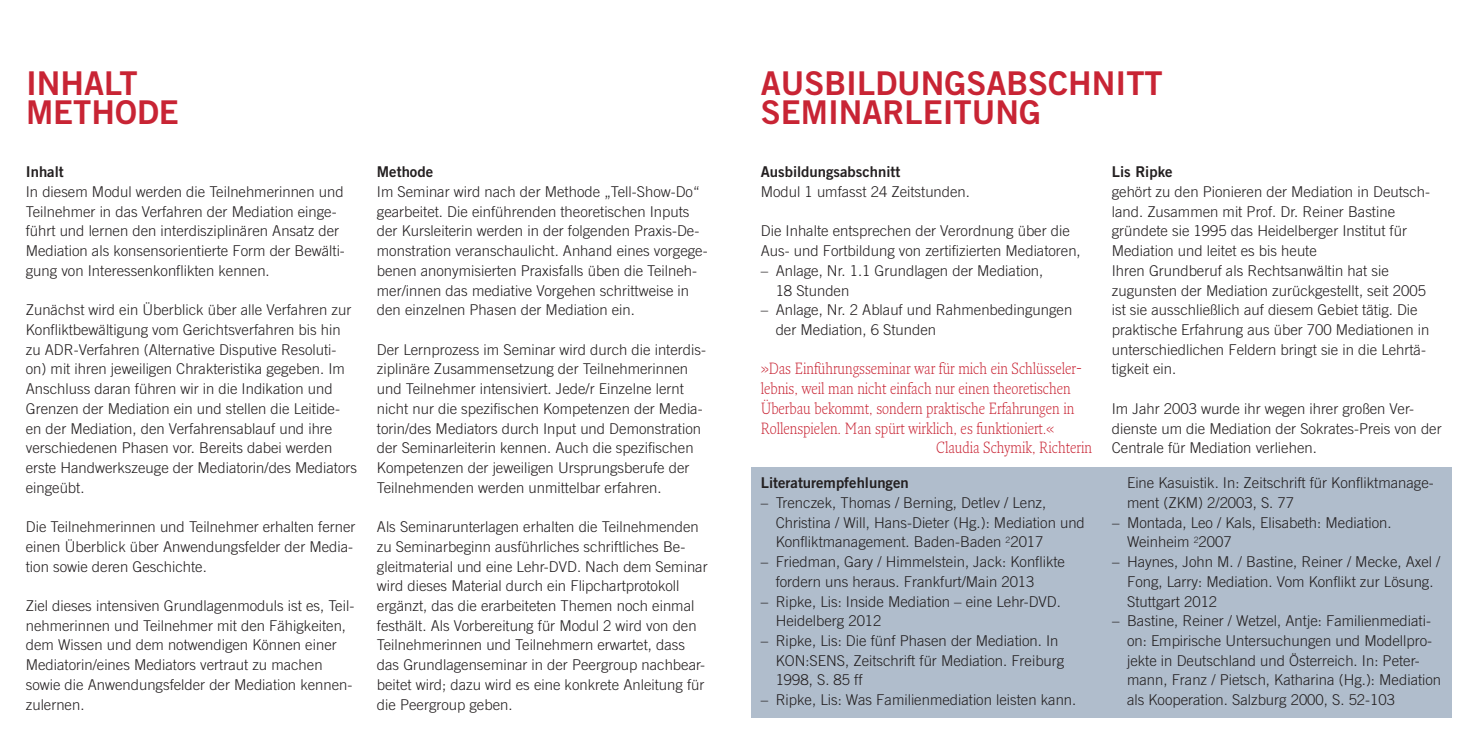
<style>
.page{position:relative;width:1469px;height:735px;background:#fff}
.page>*{position:absolute;margin:0;border:0;box-sizing:border-box;transform-origin:0 0}
._03_Trade_Gothic_Lt{font:32.73px/29.2px "Trade Gothic LT Std Bd 2";color:#c82434}
.Zitat{font:300 15.75px/19.6px "Fresco Pro";color:#c82434;scale:.92 1}
._00_Fließtext_Trade{font:300 14.88px/19.6px "Trade Gothic LT Std";color:#231f20}
._05_Trade_Gothic_LT{font:14.88px "Trade Gothic LT Std Bd 2";color:#231f20}
._04_Trade_Gothic_LD{font:14.88px "Trade Gothic LT Std Bd 2";color:#231f20}
</style>
<div class="page">
<div style="left:751px;top:466px;width:700px;height:251px;background:#b0bdcc"></div>
<p class="_03_Trade_Gothic_Lt" style="left:26px;top:68px;width:154px">INHALT<br>METHODE</p>
<p class="_05_Trade_Gothic_LT" style="left:26px;top:163px;width:40px">Inhalt</p>
<p class="_00_Fließtext_Trade" style="left:26px;top:182px;width:320px">In diesem Modul werden die Teilnehmerinnen und Teilnehmer in das Verfahren der Mediation einge&shy;führt und lernen den interdisziplinären Ansatz der Mediation als konsensorientierte Form der Bewälti&shy;gung von Interessenkonflikten kennen.</p>
<p class="_00_Fließtext_Trade" style="left:26px;top:300px;width:333px">Zunächst wird ein Überblick über alle Verfahren zur Konfliktbewältigung vom Gerichtsverfahren bis hin zu ADR-Verfahren (Alternative Disputive Resoluti&shy;on) mit ihren jeweiligen Chrakteristika gegeben. Im Anschluss daran führen wir in die Indikation und Grenzen der Mediation ein und stellen die Leitide&shy;en der Mediation, den Verfahrensablauf und ihre verschiedenen Phasen vor. Bereits dabei werden erste Handwerkszeuge der Mediatorin/des Mediators eingeübt.</p>
<p class="_00_Fließtext_Trade" style="left:26px;top:516px;width:331px">Die Teilnehmerinnen und Teilnehmer erhalten ferner einen Überblick über Anwendungsfelder der Media&shy;tion sowie deren Geschichte.</p>
<p class="_00_Fließtext_Trade" style="left:26px;top:595px;width:330px">Ziel dieses intensiven Grundlagenmoduls ist es, Teil&shy;nehmerinnen und Teilnehmer mit den Fähigkeiten, dem Wissen und dem notwendigen Können einer Mediatorin/eines Mediators vertraut zu machen sowie die Anwendungsfelder der Mediation kennen&shy;zulernen.</p>
<p class="_05_Trade_Gothic_LT" style="left:377px;top:163px;width:58px">Methode</p>
<p class="_00_Fließtext_Trade" style="left:377px;top:182px;width:332px">Im Seminar wird nach der Methode „Tell-Show-Do“ gearbeitet. Die einführenden theoretischen Inputs der Kursleiterin werden in der folgenden Praxis-De&shy;monstration veranschaulicht. Anhand eines vorgege&shy;benen anonymisierten Praxisfalls üben die Teilneh&shy;mer/innen das mediative Vorgehen schrittweise in den einzelnen Phasen der Mediation ein.</p>
<p class="_00_Fließtext_Trade" style="left:377px;top:339px;width:330px">Der Lernprozess im Seminar wird durch die interdis&shy;ziplinäre Zusammensetzung der Teilnehmerinnen und Teilnehmer intensiviert. Jede/r Einzelne lernt nicht nur die spezifischen Kompetenzen der Media&shy;torin/des Mediators durch Input und Demonstration der Seminarleiterin kennen. Auch die spezifischen Kompetenzen der jeweiligen Ursprungsberufe der Teilnehmenden werden unmittelbar erfahren.</p>
<p class="_00_Fließtext_Trade" style="left:377px;top:516px;width:332px">Als Seminarunterlagen erhalten die Teilnehmenden zu Seminarbeginn ausführliches schriftliches Be&shy;gleitmaterial und eine Lehr-DVD. Nach dem Seminar wird dieses Material durch ein Flipchartprotokoll ergänzt, das die erarbeiteten Themen noch einmal festhält. Als Vorbereitung für Modul 2 wird von den Teilnehmerinnen und Teilnehmern erwartet, dass das Grundlagenseminar in der Peergroup nachbear&shy;beitet wird; dazu wird es eine konkrete Anleitung für die Peergroup geben.</p>
<p class="_03_Trade_Gothic_Lt" style="left:760px;top:68px;width:403px">AUSBILDUNGSABSCHNITT<br>SEMINARLEITUNG</p>
<p class="_05_Trade_Gothic_LT" style="left:760px;top:163px;width:141px">Ausbildungsabschnitt</p>
<p class="_00_Fließtext_Trade" style="left:760px;top:182px;width:211px">Modul 1 umfasst 24 Zeitstunden.</p>
<p class="_00_Fließtext_Trade" style="left:760px;top:221px;width:321px">Die Inhalte entsprechen der Verordnung über die<br>Aus- und Fortbildung von zertifizierten Mediatoren,</p>
<p class="_00_Fließtext_Trade" style="left:775px;top:260px;width:269px;text-indent:-15px">– Anlage, Nr. 1.1 Grundlagen der Mediation,<br>18 Stunden</p>
<p class="_00_Fließtext_Trade" style="left:775px;top:300px;width:298px;text-indent:-15px">– Anlage, Nr. 2 Ablauf und Rahmenbedingungen der Mediation, 6 Stunden</p>
<p class="Zitat" style="left:760px;top:358px;width:350px">»Das Einführungsseminar war für mich ein Schlüsseler&shy;lebnis, weil man nicht einfach nur einen theoretischen Überbau bekommt, sondern praktische Erfahrungen in Rollenspielen. Man spürt wirklich, es funktioniert.«</p>
<p class="Zitat" style="left:936px;top:437px;width:171px">Claudia Schymik, Richterin</p>
<p class="_04_Trade_Gothic_LD" style="left:760px;top:473px;width:149px">Literaturempfehlungen</p>
<p class="_00_Fließtext_Trade" style="left:775px;top:492px;width:311px;text-indent:-15px">– Trenczek, Thomas / Berning, Detlev / Lenz,<br>Christina / Will, Hans-Dieter (Hg.): Mediation und<br>Konfliktmanagement. Baden-Baden <sup>2</sup>2017</p>
<p class="_00_Fließtext_Trade" style="left:775px;top:551px;width:291px;text-indent:-15px">– Friedman, Gary / Himmelstein, Jack: Konflikte fordern uns heraus. Frankfurt/Main 2013</p>
<p class="_00_Fließtext_Trade" style="left:775px;top:591px;width:287px;text-indent:-15px">– Ripke, Lis: Inside Mediation – eine Lehr-DVD.<br>Heidelberg 2012</p>
<p class="_00_Fließtext_Trade" style="left:775px;top:630px;width:290px;text-indent:-15px">– Ripke, Lis: Die fünf Phasen der Mediation. In<br>KON:SENS, Zeitschrift für Mediation. Freiburg<br>1998, S. 85 ff</p>
<p class="_00_Fließtext_Trade" style="left:760px;top:689px;width:317px">– Ripke, Lis: Was Familienmediation leisten kann.</p>
<p class="_04_Trade_Gothic_LD" style="left:1111px;top:163px;width:62px">Lis Ripke</p>
<p class="_00_Fließtext_Trade" style="left:1111px;top:182px;width:320px">gehört zu den Pionieren der Mediation in Deutsch&shy;land. Zusammen mit Prof. Dr. Reiner Bastine gründete sie 1995 das Heidelberger Institut für Mediation und leitet es bis heute</p>
<p class="_00_Fließtext_Trade" style="left:1111px;top:260px;width:319px">Ihren Grundberuf als Rechtsanwältin hat sie zugunsten der Mediation zurückgestellt, seit 2005 ist sie ausschließlich auf diesem Gebiet tätig. Die praktische Erfahrung aus über 700 Mediationen in unterschiedlichen Feldern bringt sie in die Lehrtä&shy;tigkeit ein.</p>
<p class="_00_Fließtext_Trade" style="left:1111px;top:398px;width:331px">Im Jahr 2003 wurde ihr wegen ihrer großen Ver&shy;dienste um die Mediation der Sokrates-Preis von der<br>Centrale für Mediation verliehen.</p>
<p class="_00_Fließtext_Trade" style="left:1127px;top:473px;width:308px">Eine Kasuistik. In: Zeitschrift für Konfliktmanage&shy;ment (ZKM) 2/2003, S. 77</p>
<p class="_00_Fließtext_Trade" style="left:1127px;top:512px;width:266px;text-indent:-15px">– Montada, Leo / Kals, Elisabeth: Mediation.<br>Weinheim <sup>2</sup>2007</p>
<p class="_00_Fließtext_Trade" style="left:1127px;top:551px;width:315px;text-indent:-15px">– Haynes, John M. / Bastine, Reiner / Mecke, Axel /<br>Fong, Larry: Mediation. Vom Konflikt zur Lösung.<br>Stuttgart 2012</p>
<p class="_00_Fließtext_Trade" style="left:1127px;top:610px;width:316px;text-indent:-15px">– Bastine, Reiner / Wetzel, Antje: Familienmediati&shy;on: Empirische Untersuchungen und Modellpro&shy;jekte in Deutschland und Österreich. In: Peter&shy;mann, Franz / Pietsch, Katharina (Hg.): Mediation als Kooperation. Salzburg 2000, S. 52-103</p>
</div>
